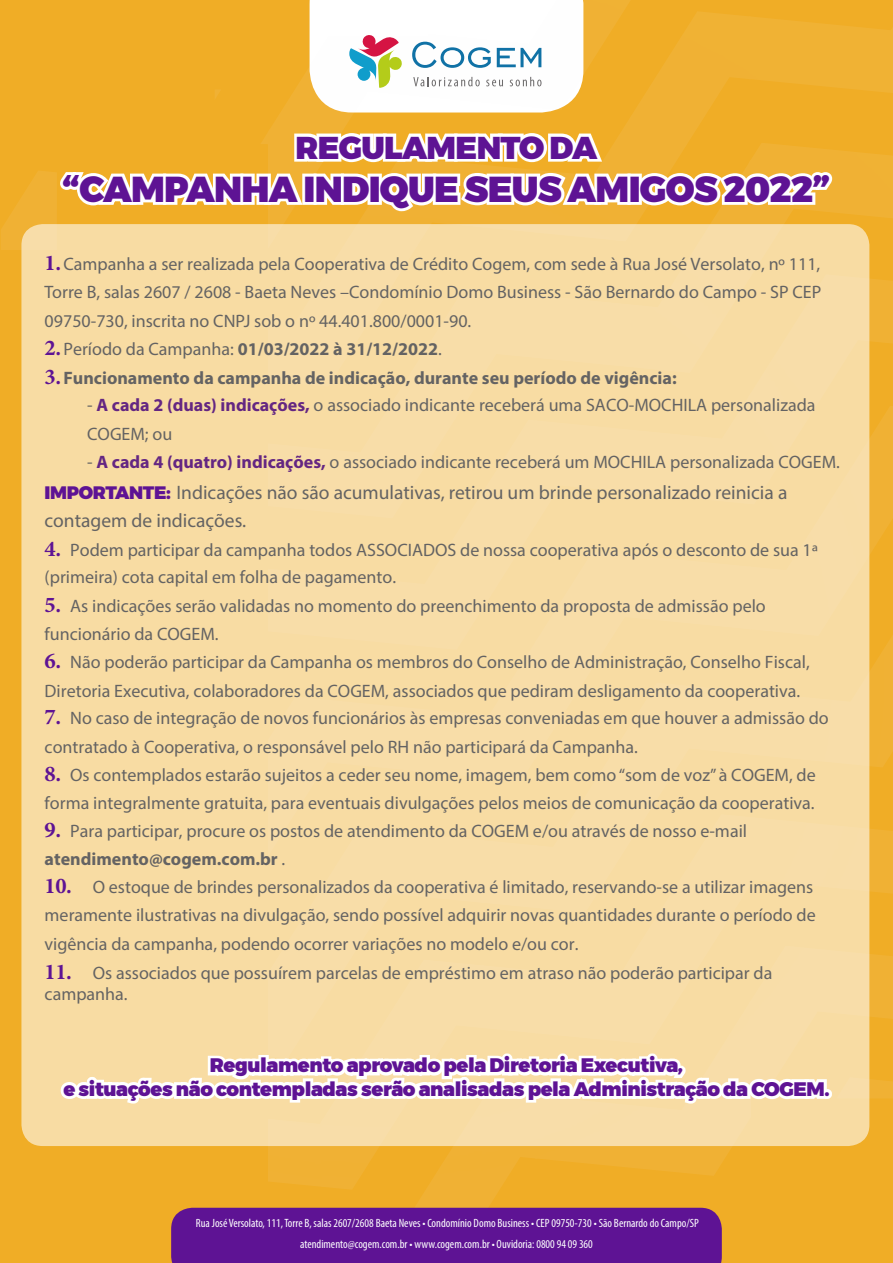
<style>
.page{position:relative;width:893px;height:1263px;background:#f0ad26}
.page>*{position:absolute;margin:0;border:0;box-sizing:border-box;transform-origin:0 0}
.t1{font:900 36px "Montserrat";letter-spacing:-.02em;color:#5e1394}
.t2{font:900 31.5px "Montserrat";letter-spacing:-.02em;color:#5e1394}
.t3{font:900 19.5px/23.4px "Montserrat";letter-spacing:-.02em;color:#5e1394;text-align:center}
.t4{font:19.5px/28.5px "Myriad Pro";color:#646363}
.t5{font:18px/28.5px "Myriad Pro";color:#646363}
.t6{font:condensed 12px/20.7px "Myriad Pro";color:#fff;text-align:center}
.s1{font-family:"Minion Pro";font-weight:700;font-size:22.5px;color:#5e1394}
.s2{font-weight:700}
.s3{font-weight:700;color:#642682}
.s4{font-family:"Montserrat";font-weight:900;font-size:18px;color:#5e1394}
</style>
<div class="page">
<img style="left:268px;top:216px;width:53px;height:992px">
<img style="left:321px;top:216px;width:161px;height:992px">
<img style="left:482px;top:216px;width:55px;height:992px">
<img style="left:535px;top:216px;width:216px;height:960px">
<img style="left:749px;top:0;width:144px;height:1098px">
<img style="left:1px;top:170px;width:56px;height:80px">
<div style="left:21px;top:224px;width:848px;height:922px;background:#f8dca3;border-radius:21px"></div>
<svg style="left:60px;top:1053px;width:772px;height:51px"></svg>
<div style="left:171px;top:1208px;width:551px;height:55px;background:#5e1394"></div>
<svg style="left:55px;top:0;width:782px;height:216px"></svg>
<h2 class="t2" style="left:296px;top:122px;width:303px">REGULAMENTO DA</h2>
<h1 class="t1" style="left:63px;top:159px;width:769px">“CAMPANHA INDIQUE SEUS AMIGOS 2022”</h1>
<p class="t5" style="left:45px;top:249px;width:778px"><span class="s1">1.</span>Campanha a ser realizada pela Cooperativa de Crédito Cogem, com sede à Rua José Versolato, nº 111, Torre B, salas 2607 / 2608 - Baeta Neves –Condomínio Domo Business - São Bernardo do Campo - SP CEP 09750-730, inscrita no CNPJ sob o nº 44.401.800/0001-90.<br><span class="s1">2.</span>Período da Campanha: <span class="s2">01/03/2022 à 31/12/2022</span>.<br><span class="s1">3.</span><span class="s2">Funcionamento da campanha de indicação, durante seu período de vigência:</span></p>
<p class="t5" style="left:87px;top:391px;width:730px">- <span class="s3">A cada 2 (duas) indicações,</span> o associado indicante receberá uma SACO-MOCHILA personalizada<br>COGEM; ou</p>
<p class="t5" style="left:87px;top:448px;width:754px">- <span class="s3">A cada 4 (quatro) indicações,</span> o associado indicante receberá um MOCHILA personalizada COGEM.</p>
<p class="t4" style="left:45px;top:477px;width:744px"><span class="s4">IMPORTANTE:</span> Indicações não são acumulativas, retirou um brinde personalizado reinicia a contagem de indicações.</p>
<p class="t5" style="left:45px;top:535px;width:775px;line-height:27.8px"><span class="s1">4.</span> Podem participar da campanha todos ASSOCIADOS de nossa cooperativa após o desconto de sua 1ª (primeira) cota capital em folha de pagamento.</p>
<p class="t5" style="left:45px;top:591px;width:723px"><span class="s1">5.</span> As indicações serão validadas no momento do preenchimento da proposta de admissão pelo funcionário da COGEM.</p>
<p class="t5" style="left:45px;top:647px;width:767px"><span class="s1">6.</span> Não poderão participar da Campanha os membros do Conselho de Administração, Conselho Fiscal,<br>Diretoria Executiva, colaboradores da COGEM, associados que pediram desligamento da cooperativa.</p>
<p class="t5" style="left:45px;top:704px;width:786px"><span class="s1">7.</span> No caso de integração de novos funcionários às empresas conveniadas em que houver a admissão do contratado à Cooperativa, o responsável pelo RH não participará da Campanha.</p>
<p class="t5" style="left:45px;top:760px;width:773px"><span class="s1">8.</span> Os contemplados estarão sujeitos a ceder seu nome, imagem, bem como “som de voz” à COGEM, de forma integralmente gratuita, para eventuais divulgações pelos meios de comunicação da cooperativa.</p>
<p class="t5" style="left:45px;top:816px;width:704px"><span class="s1">9.</span> Para participar, procure os postos de atendimento da COGEM e/ou através de nosso e-mail <span class="s2">atendimento@cogem.com.br</span> .</p>
<p class="t5" style="left:45px;top:873px;width:772px"><span class="s1">10.</span> O estoque de brindes personalizados da cooperativa é limitado, reservando-se a utilizar imagens meramente ilustrativas na divulgação, sendo possível adquirir novas quantidades durante o período de vigência da campanha, podendo ocorrer variações no modelo e/ou cor.</p>
<p class="t5" style="left:45px;top:961px;width:729px;line-height:21.6px"><span class="s1">11.</span> Os associados que possuírem parcelas de empréstimo em atraso não poderão participar da campanha.</p>
<p class="t3" style="left:63px;top:1054px;width:768px">Regulamento aprovado pela Diretoria Executiva,<br>e situações não contempladas serão analisadas pela Administração da COGEM.</p>
<p class="t6" style="left:196px;top:1212px;width:505px">Rua José Versolato, 111, Torre B, salas 2607/2608 Baeta Neves • Condomínio Domo Business • CEP 09750-730 • São Bernardo do Campo/SP atendimento@cogem.com.br • www.cogem.com.br • Ouvidoria: 0800 94 09 360</p>
</div>
